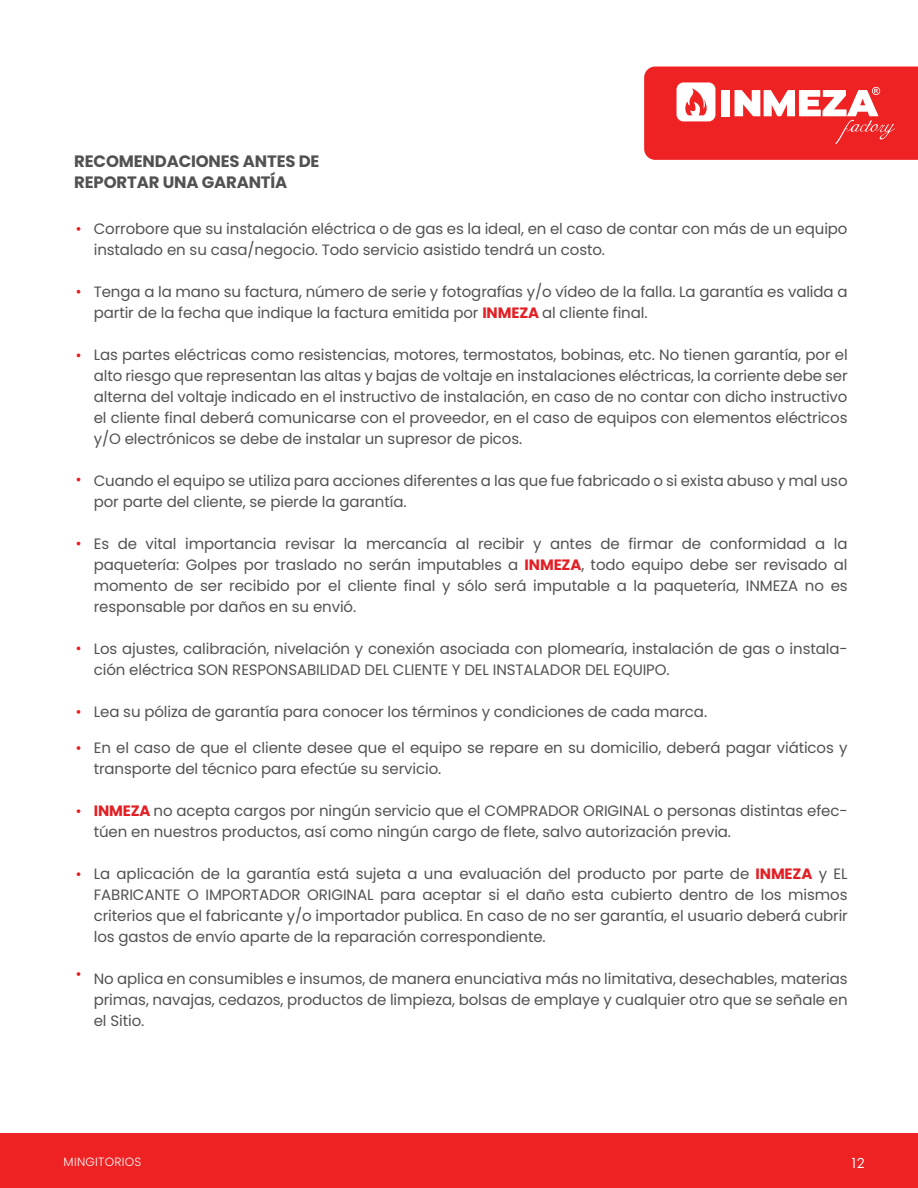
<style>
.page{position:relative;width:918px;height:1188px;background:#fff}
.page>*{position:absolute;margin:0;border:0;box-sizing:border-box;transform-origin:0 0}
.t1{font:700 16.5px/21px "Poppins";letter-spacing:-.01em;color:#515251}
.t2{font:15px/21px "Poppins";letter-spacing:-.005em;color:#515251}
.t3{font:13.5px "Futura Now Headline";color:#fff}
.t4{font:300 12px "Poppins";letter-spacing:.025em;color:#fff}
.s1{font-weight:700;color:#e11f25}
</style>
<div class="page">
<div style="left:0;top:1134px;width:918px;height:54px;background:#ee2223"></div>
<svg style="left:644px;top:67px;width:274px;height:93px;background:#f04647"></svg>
<svg style="left:77px;top:227px;width:3px;height:4px"></svg>
<svg style="left:77px;top:290px;width:3px;height:4px"></svg>
<svg style="left:77px;top:710px;width:3px;height:4px"></svg>
<svg style="left:77px;top:746px;width:3px;height:4px"></svg>
<svg style="left:77px;top:809px;width:3px;height:4px"></svg>
<svg style="left:77px;top:872px;width:3px;height:4px"></svg>
<svg style="left:77px;top:972px;width:3px;height:4px"></svg>
<p class="t1" style="left:74px;top:151px;width:247px">RECOMENDACIONES ANTES DE<br>REPORTAR UNA GARANTÍA</p>
<p class="t2" style="left:94px;top:219px;width:755px">Corrobore que su instalación eléctrica o de gas es la ideal, en el caso de contar con más de un equipo instalado en su casa/negocio. Todo servicio asistido tendrá un costo.</p>
<p class="t2" style="left:94px;top:282px;width:755px">Tenga a la mano su factura, número de serie y fotografías y/o vídeo de la falla. La garantía es valida a partir de la fecha que indique la factura emitida por <span class="s1">INMEZA</span> al cliente final.</p>
<p class="t2" style="left:94px;top:345px;width:755px;text-align:justify">Las partes eléctricas como resistencias, motores, termostatos, bobinas, etc. No tienen garantía, por el alto riesgo que representan las altas y bajas de voltaje en instalaciones eléctricas, la corriente debe ser alterna del voltaje indicado en el instructivo de instalación, en caso de no contar con dicho instructivo el cliente final deberá comunicarse con el proveedor, en el caso de equipos con elementos eléctricos y/O electrónicos se debe de instalar un supresor de picos.</p>
<p class="t2" style="left:94px;top:470px;width:755px">Cuando el equipo se utiliza para acciones diferentes a las que fue fabricado o si exista abuso y mal uso por parte del cliente, se pierde la garantía.</p>
<p class="t2" style="left:94px;top:534px;width:755px;text-align:justify">Es de vital importancia revisar la mercancía al recibir y antes de firmar de conformidad a la paquetería: Golpes por traslado no serán imputables a <span class="s1">INMEZA</span>, todo equipo debe ser revisado al momento de ser recibido por el cliente final y sólo será imputable a la paquetería, INMEZA no es responsable por daños en su envió.</p>
<p class="t2" style="left:94px;top:639px;width:755px">Los ajustes, calibración, nivelación y conexión asociada con plomearía, instalación de gas o instala&shy;ción eléctrica SON RESPONSABILIDAD DEL CLIENTE Y DEL INSTALADOR DEL EQUIPO.</p>
<p class="t2" style="left:94px;top:702px;width:615px">Lea su póliza de garantía para conocer los términos y condiciones de cada marca.</p>
<p class="t2" style="left:94px;top:737px;width:755px">En el caso de que el cliente desee que el equipo se repare en su domicilio, deberá pagar viáticos y transporte del técnico para efectúe su servicio.</p>
<p class="t2" style="left:94px;top:800px;width:755px"><span class="s1">INMEZA</span> no acepta cargos por ningún servicio que el COMPRADOR ORIGINAL o personas distintas efec&shy;túen en nuestros productos, así como ningún cargo de flete, salvo autorización previa.</p>
<p class="t2" style="left:94px;top:863px;width:756px;text-align:justify">La aplicación de la garantía está sujeta a una evaluación del producto por parte de <span class="s1">INMEZA</span> y EL FABRICANTE O IMPORTADOR ORIGINAL para aceptar si el daño esta cubierto dentro de los mismos criterios que el fabricante y/o importador publica. En caso de no ser garantía, el usuario deberá cubrir los gastos de envío aparte de la reparación correspondiente.</p>
<p class="t2" style="left:94px;top:968px;width:755px;text-align:justify">No aplica en consumibles e insumos, de manera enunciativa más no limitativa, desechables, materias primas, navajas, cedazos, productos de limpieza, bolsas de emplaye y cualquier otro que se señale en el Sitio.</p>
<p class="t4" style="left:64px;top:1155px;width:79px">MINGITORIOS</p>
<p class="t3" style="left:852px;top:1152px;width:14px">12</p>
</div>
